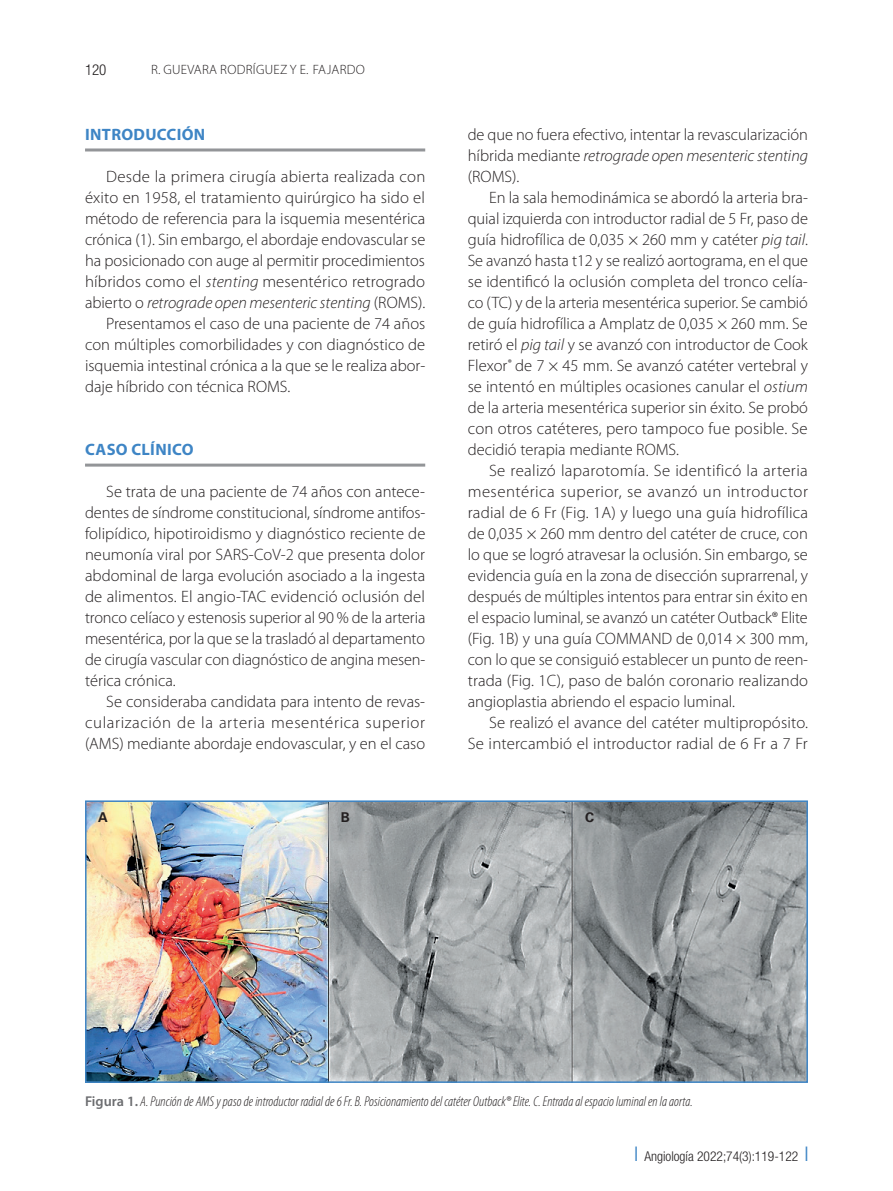
<style>
.page{position:relative;width:893px;height:1191px;background:#fff}
.page>*{position:absolute;margin:0;border:0;box-sizing:border-box;transform-origin:0 0}
.t1{font:300 16.5px/21px "Myriad Pro";color:#231f20;text-align:justify}
.t2{font:italic 300 16.5px "Myriad Pro";color:#231f20}
.t3{font:700 16.5px "Myriad Pro";letter-spacing:.02em;color:#3e85c5}
.t4{font:300 condensed 15px "Helvetica Neue LT Std";color:#231f20}
.t5{font:italic 300 condensed 14.25px "Myriad Pro";color:#231f20}
.t6{font:300 condensed 13.5px "Helvetica Neue LT Std";color:#231f20}
.t7{font:300 13.5px "Myriad Pro";letter-spacing:.02em;color:#231f20}
.t8{font:700 13.5px "Univers LT Std";color:#231f20}
.s1{font-style:italic}
.s2{font-style:normal}
.s3{font-weight:600;font-style:normal;font-stretch:normal;color:#6c6d70}
.s4{color:#3e85c5}
</style>
<div class="page">
<hr style="left:85px;top:148px;width:340px;height:3px;background:#939598">
<hr style="left:85px;top:463px;width:340px;height:3px;background:#939598">
<img style="left:88px;top:803px;width:717px;height:276px">
<div style="left:85px;top:800px;width:723px;height:282px;border:2px solid #3e85c5"></div>
<p class="t4" style="left:85px;top:61px;width:23px">120</p>
<p class="t7" style="left:151px;top:62px;width:215px">R. GUEVARA RODRÍGUEZ Y E. Fajardo</p>
<p class="t3" style="left:85px;top:125px;width:122px">INTRODUCCIÓN</p>
<p class="t1" style="left:106px;top:166px;width:321px">Desde la primera cirugía abierta realizada con</p>
<p class="t1" style="left:85px;top:187px;width:342px">éxito en 1958, el tratamiento quirúrgico ha sido el</p>
<p class="t1" style="left:85px;top:208px;width:342px">método de referencia para la isquemia mesentérica</p>
<p class="t1" style="left:85px;top:229px;width:342px">crónica (1). Sin embargo, el abordaje endovascular se</p>
<p class="t1" style="left:85px;top:250px;width:342px">ha posicionado con auge al permitir procedimientos</p>
<p class="t1" style="left:85px;top:271px;width:342px">híbridos como el <span class="s1">stenting</span> mesentérico retrogrado</p>
<p class="t2" style="left:85px;top:294px;width:342px"><span class="s2">abierto o</span> retrograde open mesenteric stenting <span class="s2">(RO MS).</span></p>
<p class="t1" style="left:106px;top:313px;width:320px">Presentamos el caso de una paciente de 74 años</p>
<p class="t1" style="left:85px;top:334px;width:342px">con múltiples comorbilidades y con diagnóstico de</p>
<p class="t1" style="left:85px;top:355px;width:342px">isquemia intestinal crónica a la que se le realiza abor-</p>
<p class="t1" style="left:85px;top:376px;width:207px">daje híbrido con técnica ROMS.</p>
<p class="t3" style="left:85px;top:440px;width:110px">CASO CLÍNICO</p>
<p class="t1" style="left:85px;top:481px;width:342px;text-indent:21px">Se trata de una paciente de 74 años con antece&shy;dentes de síndrome constitucional, síndrome antifos&shy;folipídico, hipotiroidismo y diagnóstico reciente de neumonía viral por SARS-CoV-2 que presenta dolor abdominal de larga evolución asociado a la ingesta de alimentos. El angio-TAC evidenció oclusión del tronco celíaco y estenosis superior al 90 % de la arteria mesentérica, por la que se la trasladó al departamento de cirugía vascular con diagnóstico de angina mesen&shy;térica crónica.</p>
<p class="t1" style="left:85px;top:691px;width:342px;text-indent:21px">Se consideraba candidata para intento de revas&shy;cularización de la arteria mesentérica superior (AMS) mediante abordaje endovascular, y en el caso</p>
<p class="t1" style="left:468px;top:124px;width:342px">de que no fuera efectivo, intentar la revascularización híbrida mediante <span class="s1">retrograde open mesenteric stenting </span>(ROMS).</p>
<p class="t1" style="left:468px;top:187px;width:342px;text-indent:21px">En la sala hemodinámica se abordó la arteria bra&shy;quial izquierda con introductor radial de 5 Fr, paso de guía hidrofílica de 0,035 × 260 mm y catéter <span class="s1">pig tail</span>.<br>Se avanzó hasta t12 y se realizó aortograma, en el que se identificó la oclusión completa del tronco celía&shy;co (TC) y de la arteria mesentérica superior. Se cambió de guía hidrofílica a Amplatz de 0,035 × 260 mm. Se retiró el <span class="s1">pig tail</span> y se avanzó con introductor de Cook Flexor<sup>®</sup> de 7 × 45 mm. Se avanzó catéter vertebral y se intentó en múltiples ocasiones canular el <span class="s1">ostium </span>de la arteria mesentérica superior sin éxito. Se probó con otros catéteres, pero tampoco fue posible. Se decidió terapia mediante ROMS.</p>
<p class="t1" style="left:468px;top:460px;width:342px;text-indent:21px">Se realizó laparotomía. Se identificó la arteria mesentérica superior, se avanzó un introductor radial de 6 Fr (Fig. 1A) y luego una guía hidrofílica de 0,035 × 260 mm dentro del catéter de cruce, con lo que se logró atravesar la oclusión. Sin embargo, se evidencia guía en la zona de disección suprarrenal, y después de múltiples intentos para entrar sin éxito en el espacio luminal, se avanzó un catéter Outback® Elite (Fig. 1B) y una guía COMMAN D de 0,014 × 300 mm, con lo que se consiguió establecer un punto de reen&shy;trada (Fig. 1C), paso de balón coronario realizando angioplastia abriendo el espacio luminal.</p>
<p class="t1" style="left:468px;top:712px;width:342px;text-align:right">Se realizó el avance del catéter multipropósito.<br>Se intercambió el introductor radial de 6 Fr a 7 Fr</p>
<p class="t8" style="left:98px;top:809px;width:11px">A</p>
<p class="t8" style="left:341px;top:809px;width:11px">B</p>
<p class="t8" style="left:585px;top:809px;width:11px">C</p>
<p class="t5" style="left:85px;top:1094px;width:609px"><span class="s3">Figura 1.</span> A. Punción de AMS y paso de introductor radial de6Fr. B. Posicionamiento del catéter Outback® Elite. C. Entrada al espacio luminal en la aorta.</p>
<p class="t6" style="left:635px;top:1148px;width:175px"><span class="s4">❘</span> Angiología 2022;74(3):119-122 <span class="s4">❘</span></p>
</div>
